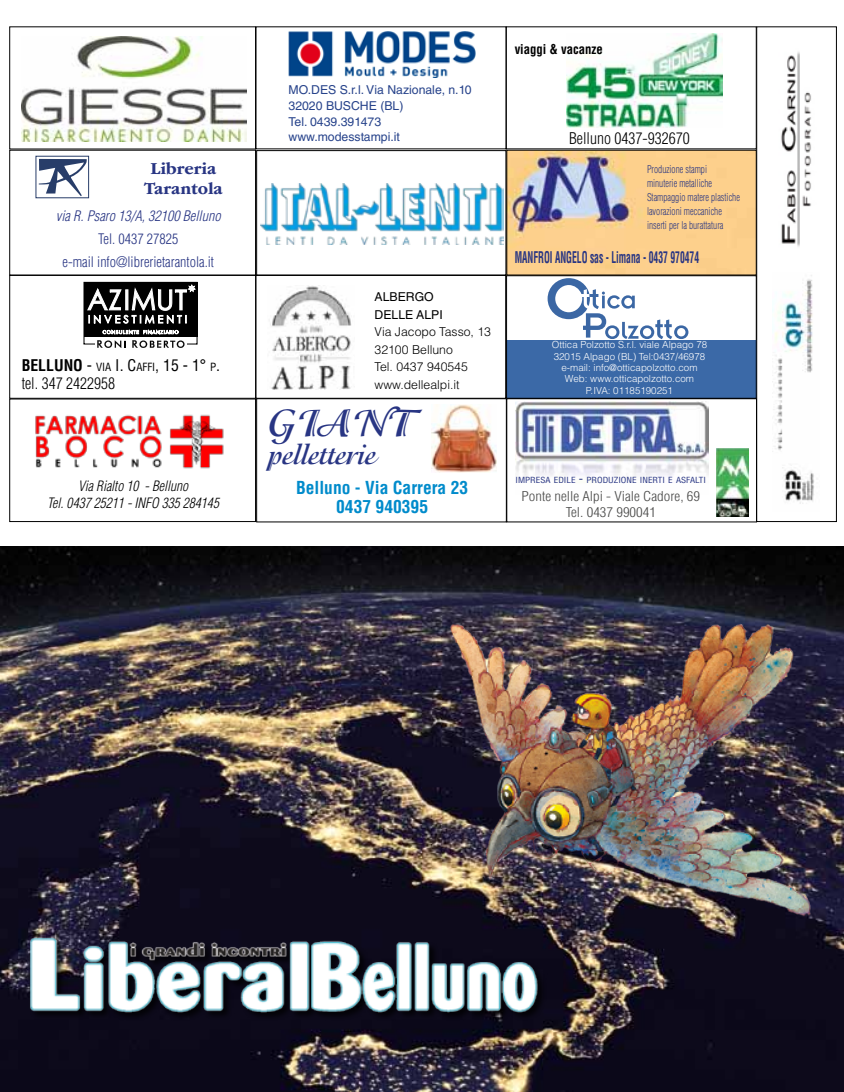
<style>
.page{position:relative;width:844px;height:1092px;background:#fff}
.page>*{position:absolute;margin:0;border:0;box-sizing:border-box;transform-origin:0 0}
.t1{font:700 42px "Isadora Std";color:#283583}
.t2{font:700 28px "Isadora Std";color:#283583}
.t3{font:700 condensed 17.5px/19.2px "Helvetica LT Std";color:#008bcb;text-align:center}
.t4{font:700 17.5px/19.2px "ITC Garamond Std";color:#283583;text-align:center}
.t5{font:300 condensed 15.75px/17.5px "Helvetica LT Std";color:#000}
.t6{font:700 condensed 15.75px "Helvetica LT Std";color:#283583;scale:.61 1}
.t7{font:300 condensed 14.17px/22.8px "Helvetica LT Std";color:#283583;text-align:center}
.t8{font:italic 300 condensed 14.17px "Helvetica LT Std";color:#283583}
.t9{font:italic 300 condensed 14px/17.5px "Helvetica LT Std";color:#000;text-align:center}
.t10{font:300 condensed 13.3px/15.8px "Helvetica LT Std";color:#4a4a49;text-align:center;scale:1.12 1}
.t11{font:700 condensed 13.3px "Helvetica LT Std";color:#000;scale:.96 1}
.t12{font:12.25px/15.8px "Helvetica LT Std";color:#27438b}
.t13{font:300 12.25px/17.5px "Helvetica LT Std";color:#000}
.t14{font:12.25px/17.5px "Helvetica LT Std";color:#000}
.t15{font:300 condensed 10.5px/14px "Helvetica LT Std";color:#283583;scale:.88 1}
.t16{font:300 9.8px/11.4px "Helvetica LT Std";color:#fff;text-align:center}
.t17{font:condensed 8.22px "Helvetica LT Std";color:#283583;scale:1.11 1}
.s1{font-weight:700}
.s2{font-weight:400}
.s3{font-weight:400;font-size:11.03px}
.s4{font-size:11.72px}
</style>
<div class="page">
<img style="left:0;top:546px;width:843px;height:545px">
<div style="left:256px;top:398px;width:250px;height:124px;border:1px solid #000"></div>
<div style="left:9px;top:27px;width:247px;height:122px;border:1px solid #000"></div>
<div style="left:9px;top:399px;width:247px;height:122px;border:1px solid #000"></div>
<img style="left:35px;top:414px;width:189px;height:55px">
<div style="left:9px;top:150px;width:247px;height:125px;border:1px solid #000"></div>
<img style="left:288px;top:32px;width:188px;height:46px">
<svg style="left:39px;top:159px;width:48px;height:37px"></svg>
<div style="left:36px;top:156px;width:53px;height:42px;border:1px solid #283d69"></div>
<img style="left:508px;top:152px;width:246px;height:121px">
<div style="left:256px;top:275px;width:249px;height:123px;border:1px solid #000"></div>
<img style="left:566px;top:33px;width:156px;height:94px">
<div style="left:756px;top:27px;width:80px;height:494px;background:#fff;border:1px solid #000"></div>
<img style="left:431px;top:404px;width:65px;height:68px">
<div style="left:9px;top:275px;width:247px;height:123px;border:1px solid #000"></div>
<img style="left:270px;top:285px;width:82px;height:104px">
<img style="left:22px;top:37px;width:224px;height:104px">
<div style="left:506px;top:340px;width:250px;height:58px;background:#3b69a7"></div>
<div style="left:506px;top:275px;width:250px;height:123px;border:1px solid #000"></div>
<svg style="left:547px;top:278px;width:141px;height:61px"></svg>
<svg style="left:83px;top:282px;width:114px;height:66px"></svg>
<img style="left:260px;top:183px;width:243px;height:61px">
<div style="left:256px;top:150px;width:250px;height:125px;border:1px solid #000"></div>
<div style="left:30px;top:937px;width:517px;height:84px;background:#0b0919"></div>
<img style="left:16px;top:919px;width:530px;height:97px">
<img style="left:515px;top:402px;width:193px;height:75px">
<img style="left:716px;top:448px;width:31px;height:69px">
<div style="left:506px;top:398px;width:250px;height:124px;border:1px solid #000"></div>
<img style="left:434px;top:609px;width:398px;height:310px">
<img style="left:772px;top:275px;width:42px;height:229px">
<img style="left:781px;top:52px;width:30px;height:195px">
<p class="t12" style="left:288px;top:82px;width:184px">MO.DES S.r.l. Via Nazionale, n.10<br>32020 BUSCHE (BL)<br>Tel. 0439.391473 www.modesstampi.it</p>
<h3 class="t11" style="left:514px;top:41px;width:93px">viaggi &amp; vacanze</h3>
<h3 class="t5" style="left:569px;top:130px;width:122px">Belluno 0437-932670</h3>
<h3 class="t4" style="left:144px;top:159px;width:80px">Libreria<br>Tarantola</h3>
<p class="t15" style="left:646px;top:162px;width:107px">Produzione stampi minuterie metalliche<br>Stampaggio matere plastiche lavorazioni meccaniche inserti per la burattatura</p>
<h3 class="t6" style="left:514px;top:248px;width:304px">MANFROI ANGELO sas - Limana - 0437 970474</h3>
<h3 class="t8" style="left:56px;top:207px;width:166px">via R. Psaro 13/A, 32100 Belluno</h3>
<h3 class="t7" style="left:62px;top:227px;width:153px">Tel. 0437 27825<br>e-mail info@librerietarantola.it</h3>
<h3 class="t5" style="left:22px;top:356px;width:200px"><span class="s1">BELLUNO</span> <span class="s2">-</span> <span class="s3">VIA</span> <span class="s2">I . C</span><span class="s3">AFFI</span><span class="s2">, 15 - 1°</span> <span class="s3">P</span><span class="s2">. </span>tel. 347 2422958</h3>
<h3 class="t9" style="left:47px;top:477px;width:173px">Via Rialto 10 - Belluno<br>Tel. 0437 25211 - INFO 335 284145</h3>
<p class="t14" style="left:374px;top:288px;width:70px">ALBERGO<br>DELLE ALPI</p>
<p class="t13" style="left:374px;top:323px;width:118px">Via Jacopo Tasso, 13<br>32100 Belluno<br>Tel. 0437 940545 www.dellealpi.it</p>
<h1 class="t1" style="left:268px;top:399px;width:148px">GIANT</h1>
<h2 class="t2" style="left:268px;top:439px;width:109px">pelletterie</h2>
<h3 class="t3" style="left:296px;top:478px;width:174px">Belluno - Via Carrera 23<br>0437 940395</h3>
<p class="t16" style="left:551px;top:339px;width:157px">Ottica Polzotto S.r.l. viale Alpago 78<br>32015 Alpago (BL) Tel:0437/46978 e-mail: info@otticapolzotto.com<br>Web: www.otticapolzotto.com<br>P.IVA: 01185190251</p>
<p class="t17" style="left:515px;top:475px;width:173px">IMPRESA EDILE <span class="s4">-</span> PRODUZIONE INERTI E ASFALTI</p>
<h3 class="t10" style="left:521px;top:488px;width:161px">Ponte nelle Alpi - Viale Cadore, 69<br>Tel. 0437 990041</h3>
</div>
